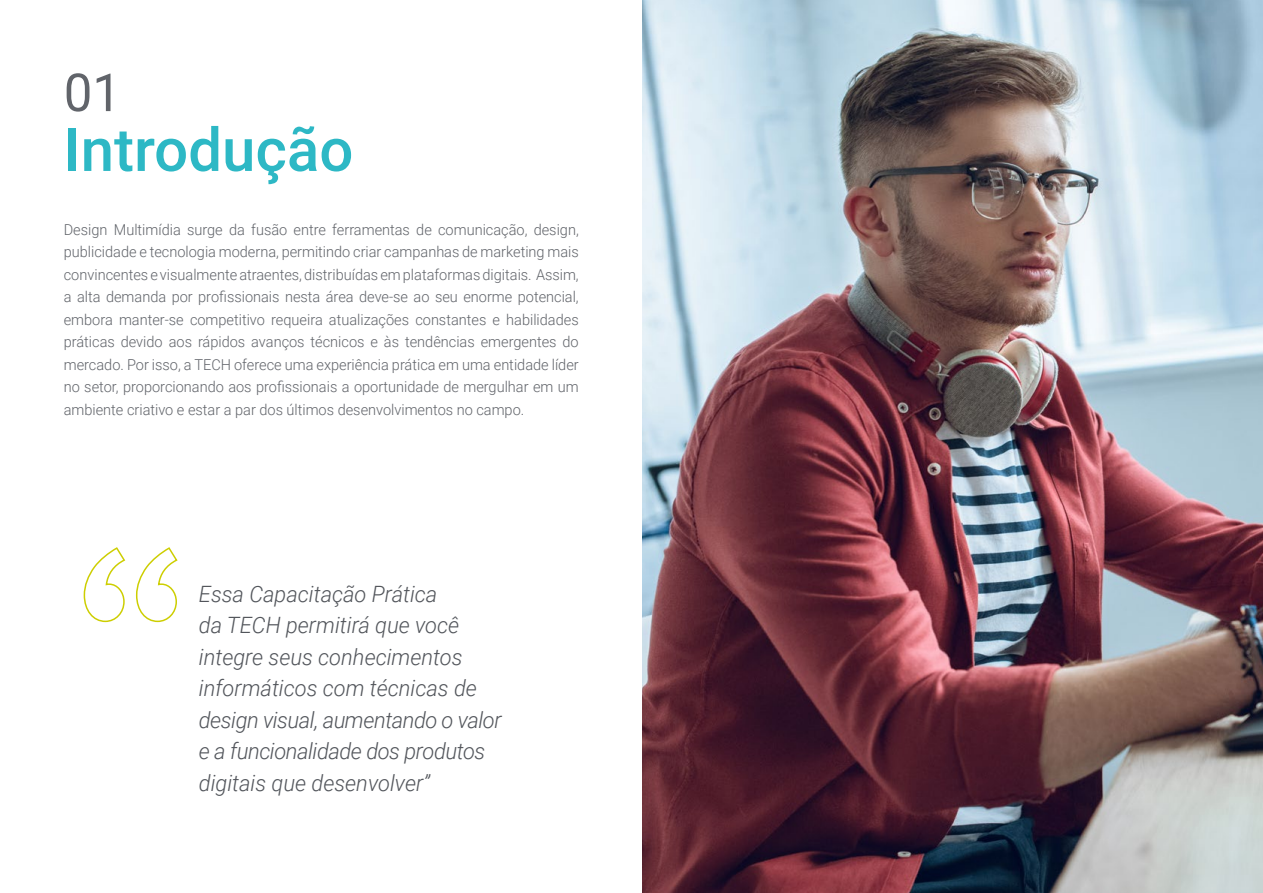
<style>
.page{position:relative;width:1263px;height:893px;background:#fff}
.page>*{position:absolute;margin:0;border:0;box-sizing:border-box;transform-origin:0 0}
.t1{font:500 60px "Roboto";color:#2db8c5}
.t2{font:52.5px "Roboto";color:#61646a}
.t3{font:italic 300 22.5px/31.5px "Roboto";color:#52555b}
.t4{font:300 15px/22.5px "Roboto";color:#61646a;text-align:justify}
</style>
<div class="page">
<svg style="left:83px;top:547px;width:95px;height:76px"></svg>
<img style="left:642px;top:0;width:621px;height:893px">
<h2 class="t2" style="left:64px;top:56px;width:59px">01</h2>
<h1 class="t1" style="left:64px;top:108px;width:291px">Introdução</h1>
<p class="t4" style="left:64px;top:217px;width:516px">Design Multimídia surge da fusão entre ferramentas de comunicação, design, publicidade e tecnologia moderna, permitindo criar campanhas de marketing mais convincentes e visualmente atraentes, distribuídas em plataformas digitais. Assim, a alta demanda por profissionais nesta área deve-se ao seu enorme potencial, embora manter-se competitivo requeira atualizações constantes e habilidades práticas devido aos rápidos avanços técnicos e às tendências emergentes do mercado. Por isso, a TECH oferece uma experiência prática em uma entidade líder no setor, proporcionando aos profissionais a oportunidade de mergulhar em um ambiente criativo e estar a par dos últimos desenvolvimentos no campo.</p>
<h3 class="t3" style="left:199px;top:577px;width:304px">Essa Capacitação Prática<br>da TECH permitirá que você integre seus conhecimentos informáticos com técnicas de design visual, aumentando o valor e a funcionalidade dos produtos digitais que desenvolver”</h3>
</div>
